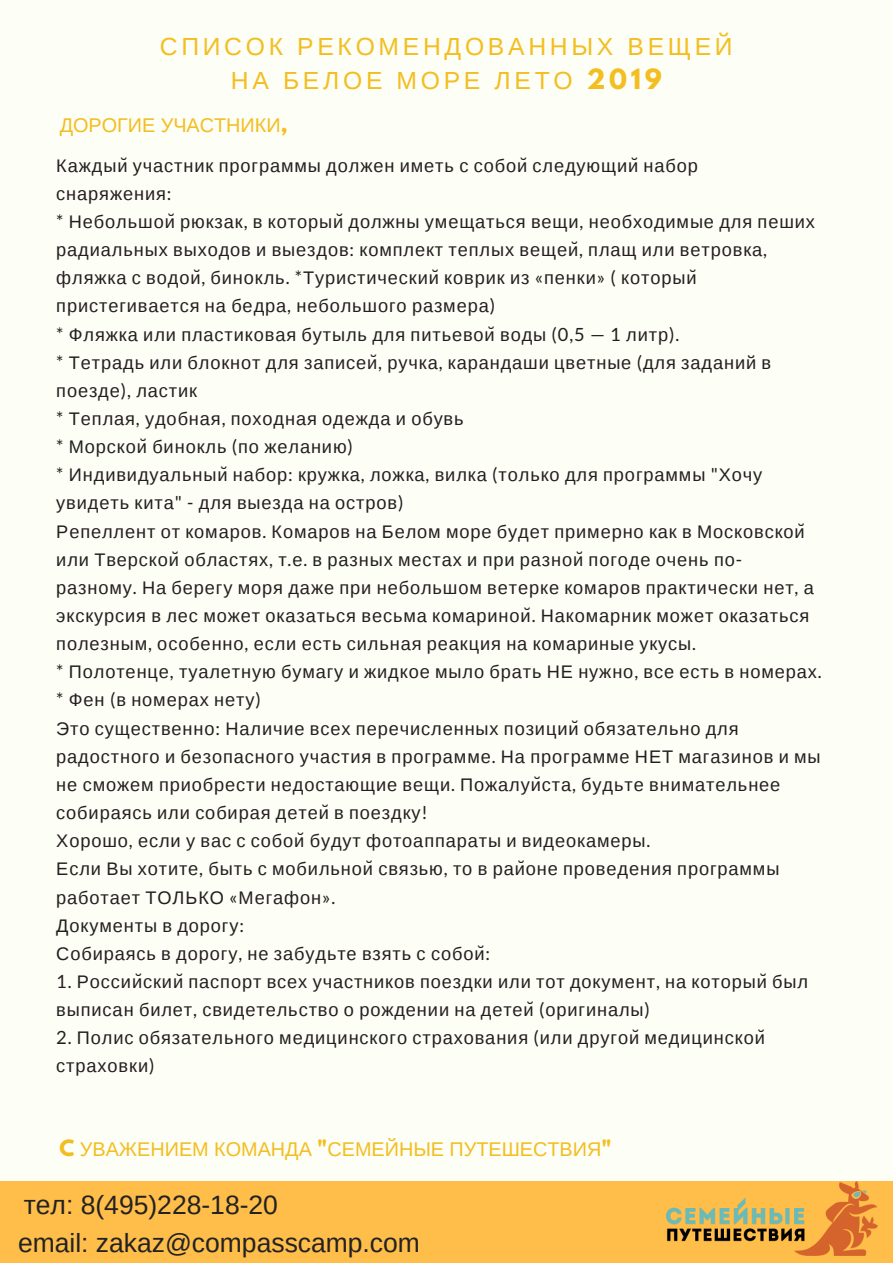
<style>
.page{position:relative;width:893px;height:1263px;background:#fdfef6}
.page>*{position:absolute;margin:0;border:0;box-sizing:border-box;transform-origin:0 0}
.t1{font:26.55px/38.2px "Arimo";color:#222}
.t2{font:24.75px/33.8px "Liberation Sans";letter-spacing:.15em;color:#f3be21;text-align:center}
.t3{font:19.8px "Liberation Sans";color:#f3be21}
.t4{font:18.15px/28.2px "Liberation Sans";letter-spacing:.05em;color:#241e20}
.s1{font-family:"League Spartan";font-weight:700}
.s2{font-family:"DejaVu Sans"}
.s3{font-family:"Lato"}
</style>
<div class="page">
<div style="left:0;top:1181px;width:893px;height:82px;background:#ffbd4a"></div>
<img style="left:667px;top:1181px;width:210px;height:74px">
<h2 class="t2" style="left:160px;top:30px;width:574px">СПИСОК РЕКОМЕНДОВАННЫХ ВЕЩЕЙ<br>НА БЕЛОЕ МОРЕ ЛЕТО <span class="s1">2019</span></h2>
<p class="t3" style="left:60px;top:114px;width:229px">ДОРОГИЕ УЧАСТНИКИ<span class="s1">,</span></p>
<p class="t4" style="left:56px;top:151px;width:767px">Каждыи<span class="s2">̆</span>участник программы должен иметь с собои<span class="s2">̆</span>следующии<span class="s2">̆</span>набор<br>снаряжения<span class="s3">:<br>*</span> Небольшои<span class="s2">̆</span>рюкзак<span class="s3">,</span> в которыи<span class="s2">̆</span>должны умещаться вещи<span class="s3">,</span> необходимые для пеших радиальных выходов и выездов<span class="s3">:</span> комплект теплых вещеи<span class="s2">̆</span><span class="s3">,</span> плащ или ветровка<span class="s3">, </span>фляжка с водои<span class="s2">̆</span><span class="s3">,</span> бинокль<span class="s3">. *</span>Туристическии<span class="s2">̆</span>коврик из <span class="s3">«</span>пенки<span class="s3">» (</span> которыи<span class="s2">̆ </span>пристегивается на бедра<span class="s3">,</span> небольшого размера<span class="s3">)<br>*</span> Фляжка или пластиковая бутыль для питьевои<span class="s2">̆</span>воды <span class="s3">(0,5 — 1</span> литр<span class="s3">).<br>*</span> Тетрадь или блокнот для записеи<span class="s2">̆</span><span class="s3">,</span> ручка<span class="s3">,</span> карандаши цветные <span class="s3">(</span>для заданий в поезде<span class="s3">),</span> ластик<br><span class="s3">*</span> Теплая<span class="s3">,</span> удобная<span class="s3">,</span> походная одежда и обувь<br><span class="s3">*</span> Морскои<span class="s2">̆</span>бинокль <span class="s3">(</span>по желанию<span class="s3">)<br>*</span> Индивидуальныи<span class="s2">̆</span>набор<span class="s3">:</span> кружка<span class="s3">,</span> ложка<span class="s3">,</span> вилка <span class="s3">(</span>только для программы <span class="s3">"</span>Хочу увидеть кита<span class="s3">" -</span> для выезда на остров<span class="s3">)<br></span>Репеллент от комаров<span class="s3">.</span> Комаров на Белом море будет примерно как в Московскои<span class="s2">̆ </span>или Тверскои<span class="s2">̆</span>областях<span class="s3">,</span> т<span class="s3">.</span>е<span class="s3">.</span> в разных местах и при разнои<span class="s2">̆</span>погоде очень по&shy;разному<span class="s3">.</span> На берегу моря даже при небольшом ветерке комаров практически нет<span class="s3">,</span> а экскурсия в лес может оказаться весьма комаринои<span class="s2">̆</span><span class="s3">.</span> Накомарник может оказаться полезным<span class="s3">,</span> особенно<span class="s3">,</span> если есть сильная реакция на комариные укусы<span class="s3">.<br>*</span> Полотенце<span class="s3">,</span> туалетную бумагу и жидкое мыло брать НЕ нужно<span class="s3">,</span> все есть в номерах<span class="s3">. *</span> Фен <span class="s3">(</span>в номерах нету<span class="s3">)<br></span>Это существенно<span class="s3">:</span> Наличие всех перечисленных позиции<span class="s2">̆</span>обязательно для радостного и безопасного участия в программе<span class="s3">.</span> На программе НЕТ магазинов и мы не сможем приобрести недостающие вещи<span class="s3">.</span> Пожалуи<span class="s2">̆</span>ста<span class="s3">,</span> будьте внимательнее собираясь или собирая детеи<span class="s2">̆</span>в поездку<span class="s3">!<br></span>Хорошо<span class="s3">,</span> если у вас с собои<span class="s2">̆</span>будут фотоаппараты и видеокамеры<span class="s3">.<br></span>Если Вы хотите<span class="s3">,</span> быть с мобильнои<span class="s2">̆</span>связью<span class="s3">,</span> то в раи<span class="s2">̆</span>оне проведения программы работает ТОЛЬКО <span class="s3">«</span>Мегафон<span class="s3">».<br></span>Документы в дорогу<span class="s3">:<br></span>Собираясь в дорогу<span class="s3">,</span> не забудьте взять с собои<span class="s2">̆</span><span class="s3">:</span></p>
<p class="t4" style="left:56px;top:967px;width:753px"><span class="s3">1.</span> России<span class="s2">̆</span>скии<span class="s2">̆</span>паспорт всех участников поездки или тот документ<span class="s3">,</span> на которыи<span class="s2">̆</span>был выписан билет<span class="s3">,</span> свидетельство о рождении на детеи<span class="s2">̆</span><span class="s3">(</span>оригиналы<span class="s3">)</span></p>
<p class="t4" style="left:56px;top:1024px;width:718px"><span class="s3">2.</span> Полис обязательного медицинского страхования <span class="s3">(</span>или другои<span class="s2">̆</span>медицинскои<span class="s2">̆ </span>страховки<span class="s3">)</span></p>
<p class="t3" style="left:60px;top:1138px;width:554px"><span class="s1">C</span> УВАЖЕНИЕМ КОМАНДА <span class="s1">"</span>СЕМЕЙНЫЕ ПУТЕШЕСТВИЯ<span class="s1">"</span></p>
<h1 class="t1" style="left:18px;top:1185px;width:403px">тел: 8(495)228-18-20<br>email: zakaz@compasscamp.com</h1>
</div>
